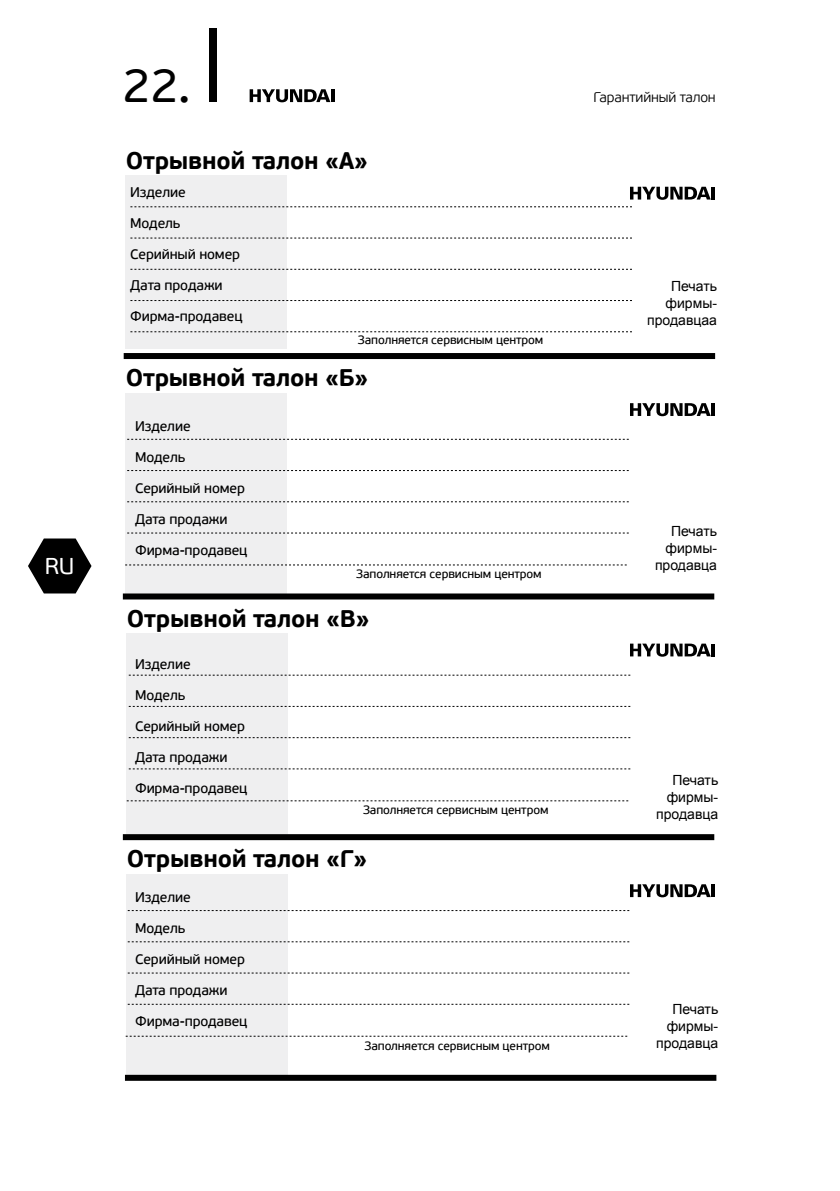
<style>
.page{position:relative;width:840px;height:1191px;background:#fff}
.page>*{position:absolute;margin:0;border:0;box-sizing:border-box;transform-origin:0 0}
.t1{font:48px "PF Beau Sans Pro";color:#000}
.t2{font:700 24px "PF Beau Sans Pro";letter-spacing:-.01em;color:#000}
.t3{font:22.8px "PF Beau Sans Pro";color:#fff}
.t4{font:14px "PF Beau Sans Pro Bbook";letter-spacing:-.01em;color:#000}
.t5{font:14px/16.8px "Arial";color:#000;text-align:right}
.t6{font:300 14px "PF Beau Sans Pro";letter-spacing:-.01em;color:#000}
.t7{font:12px "PF Beau Sans Pro Bbook";letter-spacing:-.01em;color:#000}
</style>
<div class="page">
<div style="left:209px;top:29px;width:8px;height:73px;background:#000"></div>
<svg style="left:28px;top:538px;width:63px;height:55px"></svg>
<svg style="left:249px;top:89px;width:85px;height:13px"></svg>
<div style="left:126px;top:175px;width:161px;height:174px;background:#efeff0"></div>
<div style="left:126px;top:393px;width:161px;height:200px;background:#efeff0"></div>
<svg style="left:130px;top:206px;width:501px;height:1px"></svg>
<svg style="left:127px;top:439px;width:501px;height:1px"></svg>
<svg style="left:130px;top:238px;width:501px;height:1px"></svg>
<svg style="left:127px;top:470px;width:501px;height:1px"></svg>
<svg style="left:130px;top:300px;width:501px;height:1px"></svg>
<svg style="left:127px;top:532px;width:501px;height:1px"></svg>
<svg style="left:130px;top:269px;width:501px;height:1px"></svg>
<svg style="left:127px;top:501px;width:501px;height:1px"></svg>
<svg style="left:130px;top:331px;width:501px;height:1px"></svg>
<svg style="left:125px;top:564px;width:501px;height:1px"></svg>
<div style="left:124px;top:353px;width:590px;height:6px;background:#000"></div>
<div style="left:127px;top:633px;width:161px;height:201px;background:#efeff0"></div>
<div style="left:123px;top:593px;width:590px;height:6px;background:#000"></div>
<div style="left:127px;top:874px;width:161px;height:200px;background:#efeff0"></div>
<div style="left:123px;top:834px;width:590px;height:6px;background:#000"></div>
<div style="left:125px;top:1074px;width:591px;height:6px;background:#000"></div>
<svg style="left:128px;top:675px;width:502px;height:1px"></svg>
<svg style="left:127px;top:910px;width:502px;height:1px"></svg>
<svg style="left:128px;top:706px;width:502px;height:1px"></svg>
<svg style="left:127px;top:941px;width:502px;height:1px"></svg>
<svg style="left:128px;top:768px;width:502px;height:1px"></svg>
<svg style="left:127px;top:1004px;width:502px;height:1px"></svg>
<svg style="left:128px;top:737px;width:502px;height:1px"></svg>
<svg style="left:127px;top:972px;width:502px;height:1px"></svg>
<svg style="left:126px;top:800px;width:502px;height:1px"></svg>
<svg style="left:125px;top:1036px;width:502px;height:1px"></svg>
<svg style="left:630px;top:187px;width:84px;height:13px"></svg>
<svg style="left:630px;top:403px;width:84px;height:13px"></svg>
<svg style="left:630px;top:643px;width:84px;height:13px"></svg>
<svg style="left:630px;top:884px;width:84px;height:13px"></svg>
<h3 class="t3" style="left:45px;top:553px;width:31px">RU</h3>
<h1 class="t1" style="left:122px;top:58px;width:70px">22.</h1>
<h2 class="t2" style="left:126px;top:146px;width:243px">Отрывной талон «A»</h2>
<p class="t4" style="left:130px;top:184px;width:57px">Изделие</p>
<p class="t4" style="left:130px;top:215px;width:52px">Модель</p>
<p class="t4" style="left:130px;top:246px;width:111px">Серийный номер</p>
<p class="t4" style="left:130px;top:277px;width:94px">Дата продажи</p>
<p class="t4" style="left:130px;top:308px;width:114px">Фирма-продавец</p>
<p class="t7" style="left:357px;top:332px;width:187px">Заполняется сервисным центром</p>
<h2 class="t2" style="left:126px;top:363px;width:244px">Отрывной талон «Б»</h2>
<p class="t4" style="left:135px;top:418px;width:57px">Изделие</p>
<p class="t4" style="left:135px;top:449px;width:52px">Модель</p>
<p class="t4" style="left:135px;top:480px;width:111px">Серийный номер</p>
<p class="t4" style="left:135px;top:511px;width:94px">Дата продажи</p>
<p class="t4" style="left:135px;top:542px;width:114px">Фирма-продавец</p>
<p class="t7" style="left:356px;top:566px;width:187px">Заполняется сервисным центром</p>
<h2 class="t2" style="left:127px;top:603px;width:244px">Отрывной талон «В»</h2>
<p class="t4" style="left:137px;top:655px;width:57px">Изделие</p>
<p class="t4" style="left:137px;top:686px;width:52px">Модель</p>
<p class="t4" style="left:137px;top:717px;width:111px">Серийный номер</p>
<p class="t4" style="left:137px;top:748px;width:94px">Дата продажи</p>
<p class="t4" style="left:137px;top:779px;width:114px">Фирма-продавец</p>
<p class="t4" style="left:135px;top:655px;width:57px">Изделие</p>
<p class="t4" style="left:135px;top:686px;width:52px">Модель</p>
<p class="t4" style="left:135px;top:717px;width:111px">Серийный номер</p>
<p class="t4" style="left:135px;top:748px;width:94px">Дата продажи</p>
<p class="t4" style="left:135px;top:779px;width:114px">Фирма-продавец</p>
<p class="t7" style="left:363px;top:803px;width:187px">Заполняется сервисным центром</p>
<h2 class="t2" style="left:127px;top:844px;width:242px">Отрывной талон «Г»</h2>
<p class="t4" style="left:135px;top:888px;width:57px">Изделие</p>
<p class="t4" style="left:135px;top:919px;width:52px">Модель</p>
<p class="t4" style="left:135px;top:950px;width:111px">Серийный номер</p>
<p class="t4" style="left:135px;top:981px;width:94px">Дата продажи</p>
<p class="t4" style="left:135px;top:1012px;width:114px">Фирма-продавец</p>
<p class="t7" style="left:364px;top:1038px;width:187px">Заполняется сервисным центром</p>
<p class="t6" style="left:593px;top:89px;width:124px">Гарантийный талон</p>
<p class="t5" style="left:647px;top:278px;width:71px">Печать фирмы&shy;продавцаа</p>
<p class="t5" style="left:654px;top:523px;width:64px">Печать фирмы&shy;продавца</p>
<p class="t5" style="left:655px;top:772px;width:64px">Печать фирмы&shy;продавца</p>
<p class="t5" style="left:655px;top:1000px;width:64px">Печать фирмы&shy;продавца</p>
</div>
